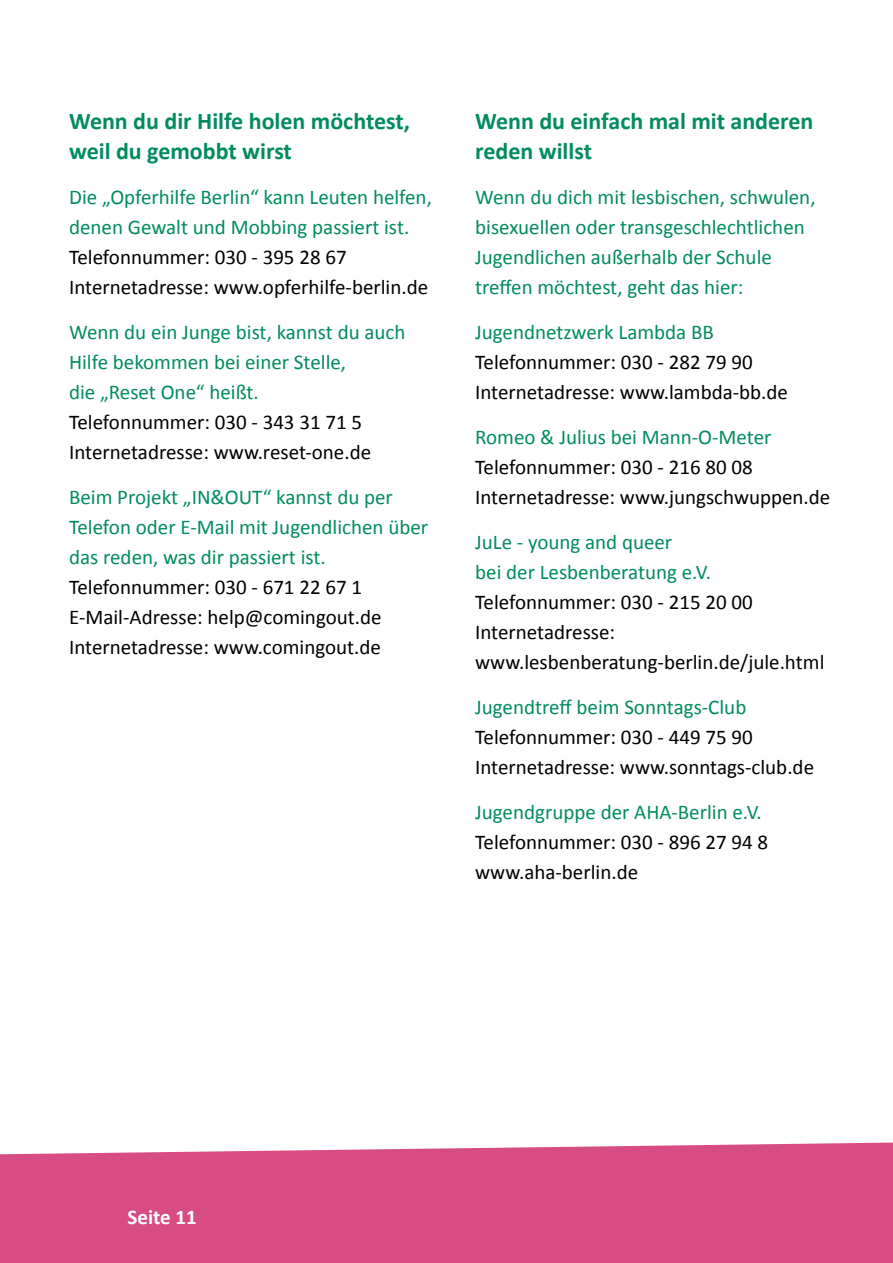
<style>
.page{position:relative;width:893px;height:1263px;background:#fff}
.page>*{position:absolute;margin:0;border:0;box-sizing:border-box;transform-origin:0 0}
.t1{font:700 24px/30px "Calibri";color:#008b60}
.Haupttext{font:21px/30px "Calibri";color:#008b60}
.Haupttext-2{font:21px/30px "Calibri";color:#000}
.t2{font:700 21px "Calibri";color:#fff}
.s1{color:#000}
.s2{color:#008b60}
</style>
<div class="page">
<div style="left:0;top:1142px;width:893px;height:121px;background:#d74c82"></div>
<h3 class="t1" style="left:69px;top:106px;width:342px">Wenn du dir Hilfe holen möchtest, weil du gemobbt wirst</h3>
<p class="Haupttext" style="left:69px;top:182px;width:364px">Die „Opferhilfe Berlin“ kann Leuten helfen, denen Gewalt und Mobbing passiert ist.<br><span class="s1">Telefonnummer: 030 - 395 28 67<br>Internetadresse: www.opferhilfe-berlin.de</span></p>
<p class="Haupttext" style="left:69px;top:317px;width:338px">Wenn du ein Junge bist, kannst du auch<br>Hilfe bekommen bei einer Stelle,<br>die „Reset One“ heißt.<br><span class="s1">Telefonnummer: 030 - 343 31 71 5<br>Internetadresse: www.reset-one.de</span></p>
<p class="Haupttext" style="left:69px;top:482px;width:361px">Beim Projekt „IN&amp;OUT“ kannst du per Telefon oder E-Mail mit Jugendlichen über das reden, was dir passiert ist.<br><span class="s1">Telefonnummer: 030 - 671 22 67 1<br>E-Mail-Adresse: help@comingout.de Internetadresse: www.comingout.de</span></p>
<h3 class="t1" style="left:475px;top:106px;width:340px">Wenn du einfach mal mit anderen reden willst</h3>
<p class="Haupttext" style="left:475px;top:182px;width:342px">Wenn du dich mit lesbischen, schwulen, bisexuellen oder transgeschlechtlichen Jugendlichen außerhalb der Schule treffen möchtest, geht das hier:</p>
<p class="Haupttext-2" style="left:475px;top:317px;width:314px"><span class="s2">Jugendnetzwerk Lambda BB<br></span>Telefonnummer: 030 - 282 79 90<br>Internetadresse: www.lambda-bb.de</p>
<p class="Haupttext-2" style="left:475px;top:422px;width:357px"><span class="s2">Romeo &amp; Julius bei Mann-O-Meter<br></span>Telefonnummer: 030 - 216 80 08<br>Internetadresse: www.jungschwuppen.de</p>
<p class="Haupttext-2" style="left:475px;top:527px;width:351px"><span class="s2">JuLe - young and queer<br>bei der Lesbenberatung e.V.<br></span>Telefonnummer: 030 - 215 20 00<br>Internetadresse: www.lesbenberatung-berlin.de/jule.html</p>
<p class="Haupttext-2" style="left:475px;top:692px;width:340px"><span class="s2">Jugendtreff beim Sonntags-Club<br></span>Telefonnummer: 030 - 449 75 90<br>Internetadresse: www.sonntags-club.de</p>
<p class="Haupttext-2" style="left:475px;top:797px;width:294px"><span class="s2">Jugendgruppe der AHA-Berlin e.V.<br></span>Telefonnummer: 030 - 896 27 94 8 www.aha-berlin.de</p>
<p class="t2" style="left:128px;top:1203px;width:71px">Seite 11</p>
</div>
